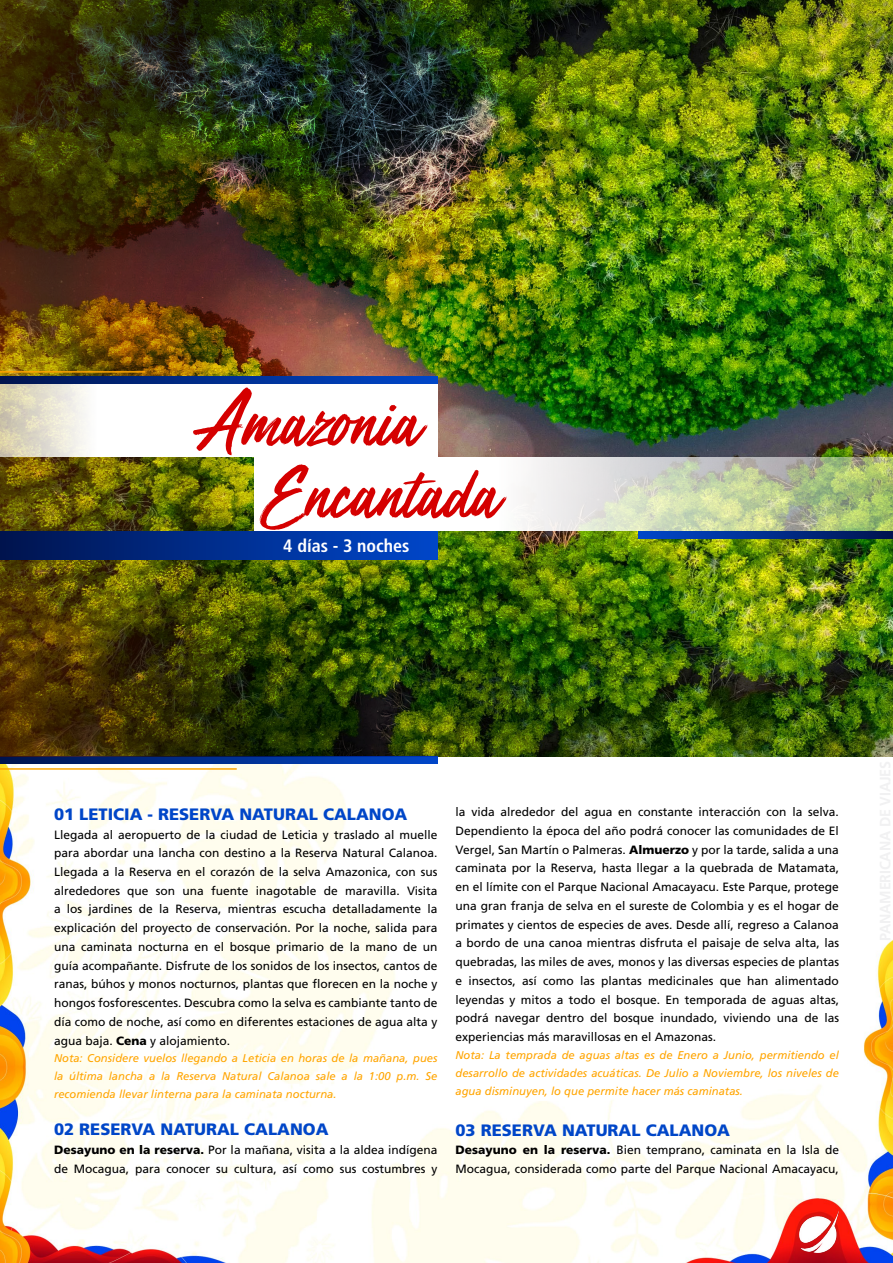
<style>
.page{position:relative;width:893px;height:1263px;background:#fff}
.page>*{position:absolute;margin:0;border:0;box-sizing:border-box;transform-origin:0 0}
.t1{font:75px "Mega Fresh";color:#d50000}
.t2{font:700 condensed 18px "Frutiger";color:#fff}
.t3{font:900 16.5px "Frutiger";color:#0046c8}
.t4{font:12px/18.8px "Frutiger";color:#000;text-align:justify}
.t5{font:italic 11.25px/17.9px "Frutiger";color:#ffa500;text-align:justify}
.s1{font-weight:900}
</style>
<div class="page">
<img style="left:0;top:757px;width:893px;height:506px">
<img style="left:800px;top:1210px;width:39px;height:43px">
<img style="left:791px;top:0;width:102px;height:757px">
<svg style="left:0;top:757px;width:437px;height:7px;background:#002d8d"></svg>
<hr style="left:0;top:768px;width:237px;height:2px;background:#ffa500">
<img style="left:0;top:0;width:791px;height:757px">
<div style="left:0;top:531px;width:437px;height:28px;background:linear-gradient(to right,#00144f,#0047cb)"></div>
<svg style="left:0;top:383px;width:437px;height:74px"></svg>
<svg style="left:255px;top:457px;width:638px;height:74px"></svg>
<svg style="left:0;top:376px;width:437px;height:7px;background:#002d8d"></svg>
<svg style="left:638px;top:531px;width:255px;height:7px;background:#002d8d"></svg>
<hr style="left:0;top:371px;width:145px;height:2px;background:#ffa500">
<h1 class="t1" style="left:200px;top:383px;width:221px">Amazonia</h1>
<h1 class="t1" style="left:265px;top:455px;width:235px">Encantada</h1>
<h2 class="t2" style="left:283px;top:535px;width:128px">4 días - 3 noches</h2>
<h3 class="t3" style="left:54px;top:804px;width:355px">01 LETICIA - RESERVA NATURAL CALANOA</h3>
<p class="t4" style="left:54px;top:825px;width:385px">Llegada al aeropuerto de la ciudad de Leticia y traslado al muelle para abordar una lancha con destino a la Reserva Natural Calanoa.<br>Llegada a la Reserva en el corazón de la selva Amazonica, con sus alrededores que son una fuente inagotable de maravilla. Visita a los jardines de la Reserva, mientras escucha detalladamente la explicación del proyecto de conservación. Por la noche, salida para una caminata nocturna en el bosque primario de la mano de un guía acompañante. Disfrute de los sonidos de los insectos, cantos de ranas, búhos y monos nocturnos, plantas que florecen en la noche y hongos fosforescentes. Descubra como la selva es cambiante tanto de día como de noche, así como en diferentes estaciones de agua alta y agua baja. <span class="s1">Cena</span> y alojamiento.</p>
<p class="t5" style="left:54px;top:1049px;width:385px">Nota: Considere vuelos llegando a Leticia en horas de la mañana, pues la última lancha a la Reserva Natural Calanoa sale a la 1:00 p.m. Se recomienda llevar linterna para la caminata nocturna.</p>
<h3 class="t3" style="left:54px;top:1120px;width:276px">02 RESERVA NATURAL CALANOA</h3>
<p class="t4" style="left:54px;top:1140px;width:385px"><span class="s1">Desayuno en la reserva.</span> Por la mañana, visita a la aldea indígena de Mocagua, para conocer su cultura, así como sus costumbres y</p>
<p class="t4" style="left:455px;top:802px;width:385px">la vida alrededor del agua en constante interacción con la selva.<br>Dependiento la época del año podrá conocer las comunidades de El Vergel, San Martín o Palmeras. <span class="s1">Almuerzo</span> y por la tarde, salida a una caminata por la Reserva, hasta llegar a la quebrada de Matamata, en el límite con el Parque Nacional Amacayacu. Este Parque, protege una gran franja de selva en el sureste de Colombia y es el hogar de primates y cientos de especies de aves. Desde allí, regreso a Calanoa a bordo de una canoa mientras disfruta el paisaje de selva alta, las quebradas, las miles de aves, monos y las diversas especies de plantas e insectos, así como las plantas medicinales que han alimentado leyendas y mitos a todo el bosque. En temporada de aguas altas, podrá navegar dentro del bosque inundado, viviendo una de las experiencias más maravillosas en el Amazonas.</p>
<p class="t5" style="left:455px;top:1046px;width:385px">Nota: La temprada de aguas altas es de Enero a Junio, permitiendo el desarrollo de actividades acuáticas. De Julio a Noviembre, los niveles de</p>
<p class="t5" style="left:455px;top:1082px;width:289px">agua disminuyen, lo que permite hacer más caminatas.</p>
<h3 class="t3" style="left:455px;top:1120px;width:276px">03 RESERVA NATURAL CALANOA</h3>
<p class="t4" style="left:455px;top:1141px;width:385px"><span class="s1">Desayuno en la reserva.</span> Bien temprano, caminata en la Isla de<br>Mocagua, considerada como parte del Parque Nacional Amacayacu,</p>
</div>
